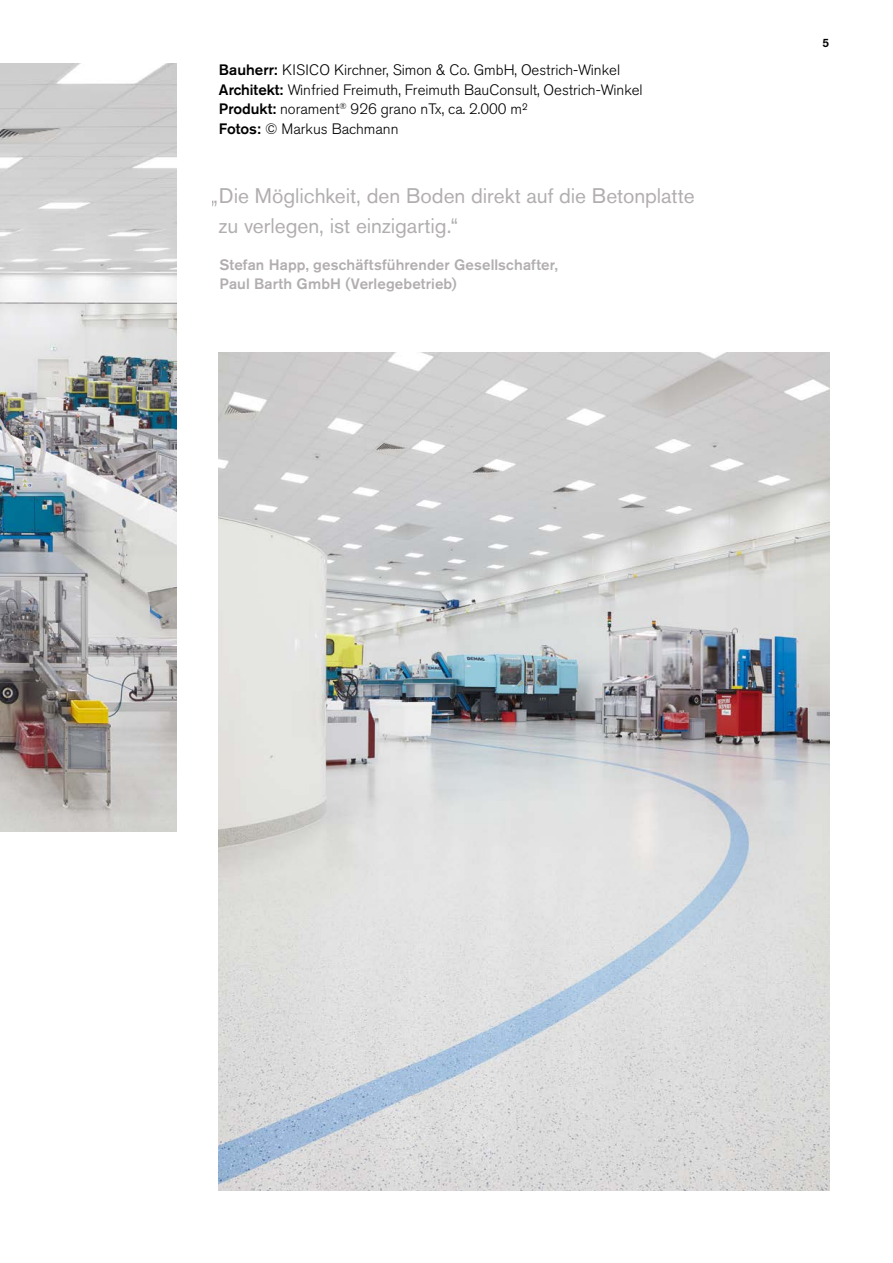
<style>
.page{position:relative;width:893px;height:1263px;background:#fff}
.page>*{position:absolute;margin:0;border:0;box-sizing:border-box;transform-origin:0 0}
.t1{font:21px/30px "Akzidenz Grotesk Pro";color:#9f9a9c}
.t2{font:300 15px/19.5px "Akzidenz Grotesk Pro";color:#000}
.t3{font:500 15px/19.5px "Akzidenz Grotesk Pro";letter-spacing:.01em;color:#9f9a9c}
.t4{font:500 12px "Akzidenz Grotesk Pro";color:#000}
.s1{font-weight:500}
</style>
<div class="page">
<img style="left:0;top:64px;width:176px;height:768px">
<img style="left:219px;top:353px;width:610px;height:838px">
<p class="t2" style="left:219px;top:60px;width:425px"><span class="s1">Bauherr:</span> KISICO Kirchner, Simon &amp; Co. GmbH, Oestrich-Winkel <span class="s1">Architekt:</span> Winfried Freimuth, Freimuth BauConsult, Oestrich-Winkel <span class="s1">Produkt:</span> norament<sup>®</sup> 926 grano nTx, ca. 2.000 m²<br><span class="s1">Fotos:</span> © Markus Bachmann</p>
<h1 class="t1" style="left:219px;top:181px;width:477px;text-indent:-8px">„Die Möglichkeit, den Boden direkt auf die Betonplatte zu verlegen, ist einzigartig.“</h1>
<p class="t3" style="left:219px;top:254px;width:340px">Stefan Happ, geschäftsführender Gesellschafter,<br>Paul Barth GmbH (Verlegebetrieb)</p>
<p class="t4" style="left:822px;top:35px;width:8px">5</p>
</div>
